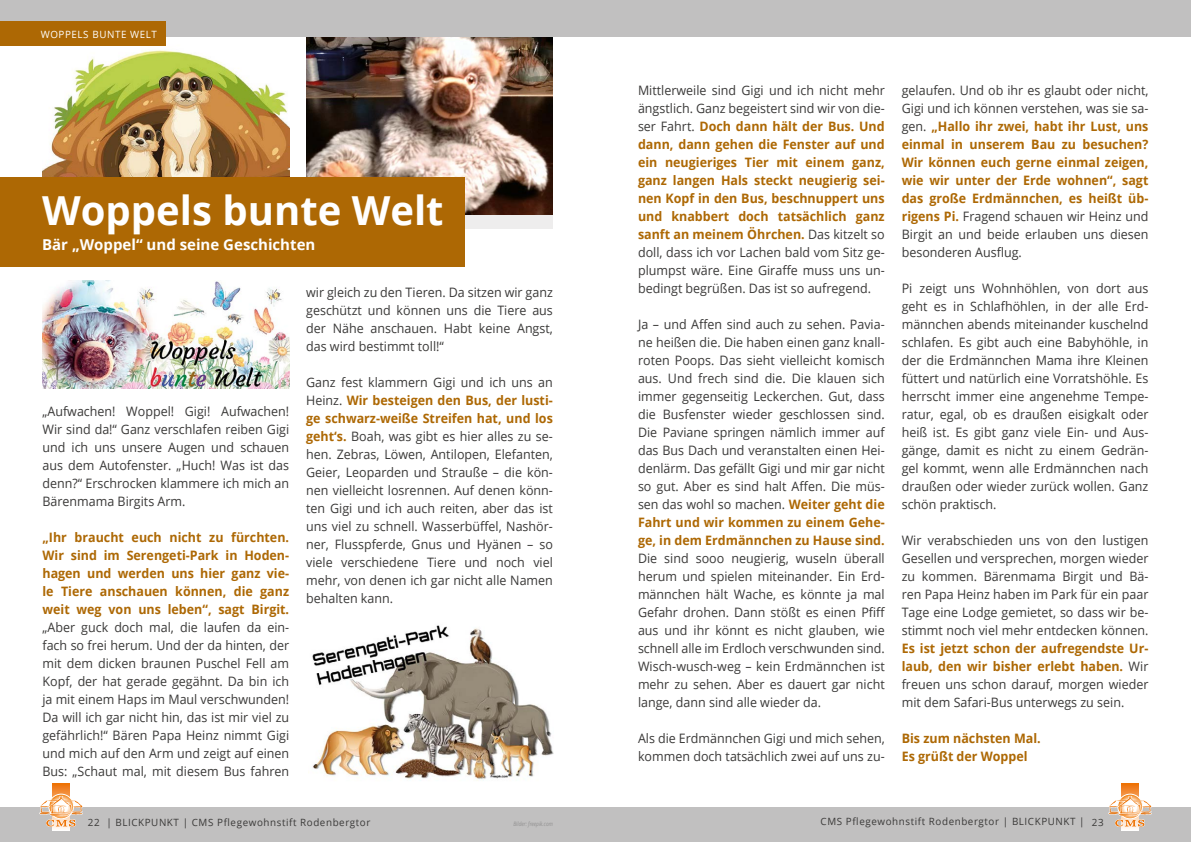
<style>
.page{position:relative;width:1191px;height:842px;background:#fff}
.page>*{position:absolute;margin:0;border:0;box-sizing:border-box;transform-origin:0 0}
.t1{font:700 40px "Open Sans";color:#fff}
.t2{font:700 15px "Open Sans";color:#fff}
.t3{font:13px/18px "Open Sans";color:#3a3938;text-align:justify;scale:.96 1}
.t4{font:700 13px/18px "Open Sans";color:#ad6804;text-align:justify;scale:.96 1}
.t5{font:10px "Open Sans";letter-spacing:.06em;color:#3a3938}
.t6{font:10px "Open Sans";letter-spacing:.06em;color:#fff}
.t7{font:italic 6px "Open Sans";color:#919090;scale:.8 1}
.s1{font-weight:700;color:#ad6804}
.s2{font-weight:400;color:#3a3938}
</style>
<div class="page">
<div style="left:0;top:807px;width:1191px;height:35px;background:#c1c0c0"></div>
<img style="left:306px;top:36px;width:247px;height:180px">
<img style="left:42px;top:50px;width:247px;height:127px">
<div style="left:0;top:0;width:1191px;height:36px;background:#c1c0c0"></div>
<svg style="left:53px;top:784px;width:17px;height:46px"></svg>
<div style="left:49px;top:794px;width:25px;height:25px;border:1px solid #fff;border-radius:50%"></div>
<svg style="left:39px;top:796px;width:44px;height:31px"></svg>
<svg style="left:1121px;top:784px;width:18px;height:46px"></svg>
<div style="left:1117px;top:794px;width:25px;height:25px;border:1px solid #fff;border-radius:50%"></div>
<svg style="left:1108px;top:796px;width:44px;height:31px"></svg>
<div style="left:0;top:216px;width:553px;height:13px;background:#eeeded"></div>
<div style="left:0;top:177px;width:464px;height:90px;background:#ad6804"></div>
<div style="left:0;top:22px;width:166px;height:24px;background:#ad6804"></div>
<img style="left:312px;top:625px;width:242px;height:156px">
<img style="left:43px;top:280px;width:246px;height:108px">
<p class="t6" style="left:41px;top:27px;width:118px">WOPPELS BUNTE WELT</p>
<h1 class="t1" style="left:42px;top:182px;width:403px">Woppels bunte Welt</h1>
<p class="t2" style="left:42px;top:234px;width:275px">Bär „Woppel“ und seine Geschichten</p>
<p class="t3" style="left:42px;top:401px;width:258px">„Aufwachen! Woppel! Gigi! Aufwachen!<br>Wir sind da!“ Ganz verschlafen reiben Gigi und ich uns unsere Augen und schauen aus dem Autofenster. „Huch! Was ist das denn?“ Erschrocken klammere ich mich an Bärenmama Birgits Arm.</p>
<p class="t4" style="left:42px;top:527px;width:258px">„Ihr braucht euch nicht zu fürchten.<br>Wir sind im Serengeti-Park in Hoden&shy;hagen und werden uns hier ganz vie&shy;le Tiere anschauen können, die ganz weit weg von uns leben“, sagt Birgit.</p>
<p class="t3" style="left:42px;top:617px;width:258px">„Aber guck doch mal, die laufen da ein&shy;fach so frei herum. Und der da hinten, der mit dem dicken braunen Puschel Fell am Kopf, der hat gerade gegähnt. Da bin ich ja mit einem Haps im Maul verschwunden!<br>Da will ich gar nicht hin, das ist mir viel zu gefährlich!“ Bären Papa Heinz nimmt Gigi und mich auf den Arm und zeigt auf einen Bus: „Schaut mal, mit diesem Bus fahren</p>
<p class="t3" style="left:306px;top:282px;width:258px">wir gleich zu den Tieren. Da sitzen wir ganz geschützt und können uns die Tiere aus der Nähe anschauen. Habt keine Angst, das wird bestimmt toll!“</p>
<p class="t3" style="left:306px;top:372px;width:258px">Ganz fest klammern Gigi und ich uns an Heinz. <span class="s1">Wir besteigen den Bus, der lusti&shy;ge schwarz-weiße Streifen hat, und los geht‘s.</span> Boah, was gibt es hier alles zu se&shy;hen. Zebras, Löwen, Antilopen, Elefanten, Geier, Leoparden und Strauße – die kön&shy;nen vielleicht losrennen. Auf denen könn&shy;ten Gigi und ich auch reiten, aber das ist uns viel zu schnell. Wasserbüffel, Nashör&shy;ner, Flusspferde, Gnus und Hyänen – so viele verschiedene Tiere und noch viel mehr, von denen ich gar nicht alle Namen behalten kann.</p>
<p class="t4" style="left:638px;top:81px;width:258px"><span class="s2">Mittlerweile sind Gigi und ich nicht mehr ängstlich. Ganz begeistert sind wir von die&shy;ser Fahrt.</span> Doch dann hält der Bus. Und dann, dann gehen die Fenster auf und ein neugieriges Tier mit einem ganz, ganz langen Hals steckt neugierig sei&shy;nen Kopf in den Bus, beschnuppert uns und knabbert doch tatsächlich ganz sanft an meinem Öhrchen. <span class="s2">Das kitzelt so doll, dass ich vor Lachen bald vom Sitz ge&shy;plumpst wäre. Eine Giraffe muss uns un&shy;bedingt begrüßen. Das ist so aufregend.</span></p>
<p class="t3" style="left:638px;top:315px;width:258px">Ja – und Affen sind auch zu sehen. Pavia&shy;ne heißen die. Die haben einen ganz knall&shy;roten Poops. Das sieht vielleicht komisch aus. Und frech sind die. Die klauen sich immer gegenseitig Leckerchen. Gut, dass die Busfenster wieder geschlossen sind.<br>Die Paviane springen nämlich immer auf das Bus Dach und veranstalten einen Hei&shy;denlärm. Das gefällt Gigi und mir gar nicht so gut. Aber es sind halt Affen. Die müs&shy;sen das wohl so machen. <span class="s1">Weiter geht die Fahrt und wir kommen zu einem Gehe&shy;ge, in dem Erdmännchen zu Hause sind.</span></p>
<p class="t3" style="left:638px;top:549px;width:259px">Die sind sooo neugierig, wuseln überall herum und spielen miteinander. Ein Erd&shy;männchen hält Wache, es könnte ja mal Gefahr drohen. Dann stößt es einen Pfiff aus und ihr könnt es nicht glauben, wie schnell alle im Erdloch verschwunden sind.<br>Wisch-wusch-weg – kein Erdmännchen ist mehr zu sehen. Aber es dauert gar nicht lange, dann sind alle wieder da.</p>
<p class="t3" style="left:638px;top:729px;width:258px">Als die Erdmännchen Gigi und mich sehen, kommen doch tatsächlich zwei auf uns zu-</p>
<p class="t4" style="left:901px;top:81px;width:258px"><span class="s2">gelaufen. Und ob ihr es glaubt oder nicht, Gigi und ich können verstehen, was sie sa&shy;gen.</span> „Hallo ihr zwei, habt ihr Lust, uns einmal in unserem Bau zu besuchen?<br>Wir können euch gerne einmal zeigen, wie wir unter der Erde wohnen“, sagt das große Erdmännchen, es heißt üb&shy;rigens Pi. <span class="s2">Fragend schauen wir Heinz und Birgit an und beide erlauben uns diesen besonderen Ausflug.</span></p>
<p class="t3" style="left:901px;top:279px;width:258px">Pi zeigt uns Wohnhöhlen, von dort aus geht es in Schlafhöhlen, in der alle Erd&shy;männchen abends miteinander kuschelnd schlafen. Es gibt auch eine Babyhöhle, in der die Erdmännchen Mama ihre Kleinen füttert und natürlich eine Vorratshöhle. Es herrscht immer eine angenehme Tempe&shy;ratur, egal, ob es draußen eisigkalt oder heiß ist. Es gibt ganz viele Ein- und Aus&shy;gänge, damit es nicht zu einem Gedrän&shy;gel kommt, wenn alle Erdmännchen nach draußen oder wieder zurück wollen. Ganz schön praktisch.</p>
<p class="t3" style="left:901px;top:531px;width:258px">Wir verabschieden uns von den lustigen Gesellen und versprechen, morgen wieder zu kommen. Bärenmama Birgit und Bä&shy;ren Papa Heinz haben im Park für ein paar Tage eine Lodge gemietet, so dass wir be&shy;stimmt noch viel mehr entdecken können.</p>
<p class="t3" style="left:901px;top:639px;width:258px"><span class="s1">Es ist jetzt schon der aufregendste Ur&shy;laub, den wir bisher erlebt haben.</span> Wir freuen uns schon darauf, morgen wieder mit dem Safari-Bus unterwegs zu sein.</p>
<p class="t4" style="left:901px;top:729px;width:146px">Bis zum nächsten Mal.<br>Es grüßt der Woppel</p>
<p class="t5" style="left:88px;top:815px;width:284px">22 | BLICKPUNKT | CMS Pflegewohnstift Rodenbergtor</p>
<p class="t5" style="left:820px;top:814px;width:285px">CMS Pflegewohnstift Rodenbergtor | BLICKPUNKT | 23</p>
<p class="t7" style="left:513px;top:820px;width:51px">Bilder: freepik.com</p>
</div>
